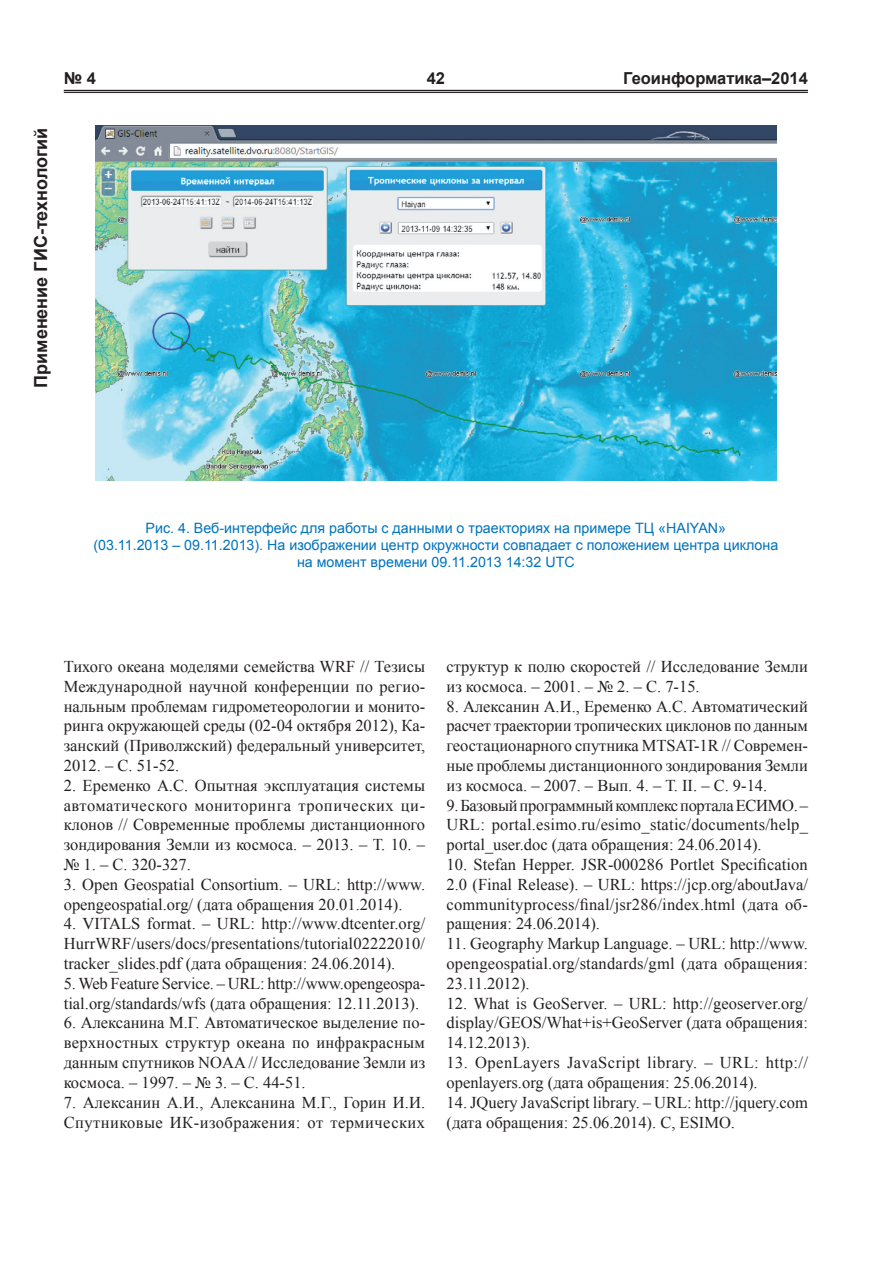
<style>
.page{position:relative;width:893px;height:1263px;background:#fff}
.page>*{position:absolute;margin:0;border:0;box-sizing:border-box;transform-origin:0 0}
.t1{font:700 18px "Arial";color:#231f20}
.t2{font:16.5px/19.8px "Times New Roman";color:#231f20;text-align:justify}
.t3{font:16.5px/19.8px "Times New Roman";letter-spacing:.03em;color:#231f20}
.t4{font:16.5px/19.8px "Times New Roman";letter-spacing:.025em;color:#231f20}
.t5{font:700 16.5px "Arial";color:#231f20}
.t6{font:14.25px/17px "Arial";color:#0073bd;text-align:center}
</style>
<div class="page">
<hr style="left:64px;top:90px;width:744px;height:1px;background:#231f20">
<hr style="left:64px;top:92px;width:744px;height:1px;background:#231f20">
<img style="left:96px;top:126px;width:680px;height:355px">
<p class="t5" style="left:64px;top:68px;width:34px">№ 4</p>
<p class="t5" style="left:427px;top:68px;width:20px">42</p>
<p class="t5" style="left:623px;top:68px;width:186px">Геоинформатика–2014</p>
<p class="t1" style="left:29px;top:388px;width:262px;rotate:-90deg">Применение ГИС-технологий</p>
<p class="t6" style="left:93px;top:520px;width:686px">Рис. 4. Веб-интерфейс для работы с данными о траекториях на примере ТЦ «HAIYAN»<br>(03.11.2013 – 09.11.2013). На изображении центр окружности совпадает с положением центра циклона на момент времени 09.11.2013 14:32 UTC</p>
<p class="t2" style="left:64px;top:656px;width:363px">Тихого океана моделями семейства WRF // Тезисы Международной научной конференции по регио&shy;нальным проблемам гидрометеорологии и монито&shy;ринга окружающей среды (02-04 октября 2012), Ка&shy;занский (Приволжский) федеральный университет, 2012. – С. 51-52.</p>
<p class="t2" style="left:64px;top:775px;width:363px">2. Еременко А.С. Опытная эксплуатация системы автоматического мониторинга тропических ци&shy;клонов // Современные проблемы дистанционного зондирования Земли из космоса. – 2013. – Т. 10. – № 1. – С. 320-327.</p>
<p class="t2" style="left:64px;top:874px;width:363px">3. Open Geospatial Consortium. – URL: http://www. opengeospatial.org/ (дата обращения 20.01.2014).</p>
<p class="t2" style="left:64px;top:914px;width:363px">4. VITALS format. – URL: http://www.dtcenter.org/ HurrWRF/users/docs/presentations/tutorial02222010/ tracker_slides.pdf (дата обращения: 24.06.2014).</p>
<p class="t2" style="left:64px;top:973px;width:363px">5. Web Feature Service. – URL: http://www.opengeospa&shy;tial.org/standards/wfs (дата обращения: 12.11.2013).</p>
<p class="t2" style="left:64px;top:1013px;width:363px">6. Алексанина М.Г. Автоматическое выделение по&shy;верхностных структур океана по инфракрасным данным спутников NOAA // Исследование Земли из космоса. – 1997. – № 3. – С. 44-51.</p>
<p class="t4" style="left:64px;top:1092px;width:363px">7. Алексанин А.И., Алексанина М.Г., Горин И.И.<br>Спутниковые ИК-изображения: от термических</p>
<p class="t2" style="left:446px;top:656px;width:363px">структур к полю скоростей // Исследование Земли из космоса. – 2001. – № 2. – С. 7-15.</p>
<p class="t2" style="left:446px;top:696px;width:363px">8. Алексанин А.И., Еременко А.С. Автоматический расчет траектории тропических циклонов по данным геостационарного спутника MTSAT-1R // Современ&shy;ные проблемы дистанционного зондирования Земли из космоса. – 2007. – Вып. 4. – Т. II. – С. 9-14.</p>
<p class="t2" style="left:446px;top:795px;width:363px">9. Базовый программный комплекс портала ЕСИМО. – URL: portal.esimo.ru/esimo_static/documents/help_ portal_user.doc (дата обращения: 24.06.2014).</p>
<p class="t2" style="left:446px;top:854px;width:363px">10. Stefan Hepper. JSR-000286 Portlet Specification 2.0 (Final Release). – URL: https://jcp.org/aboutJava/ communityprocess/final/jsr286/index.html (дата об&shy;ращения: 24.06.2014).</p>
<p class="t2" style="left:446px;top:933px;width:363px">11. Geography Markup Language. – URL: http://www. opengeospatial.org/standards/gml (дата обращения:<br>23.11.2012).</p>
<p class="t2" style="left:446px;top:993px;width:363px">12. What is GeoServer. – URL: http://geoserver.org/ display/GEOS/What+is+GeoServer (дата обращения:<br>14.12.2013).</p>
<p class="t3" style="left:446px;top:1052px;width:363px">13. OpenLayers JavaScript library. – URL: http:// openlayers.org (дата обращения: 25.06.2014).</p>
<p class="t2" style="left:446px;top:1092px;width:363px">14. JQuery JavaScript library. – URL: http://jquery.com (дата обращения: 25.06.2014). C, ESIMO.</p>
</div>
